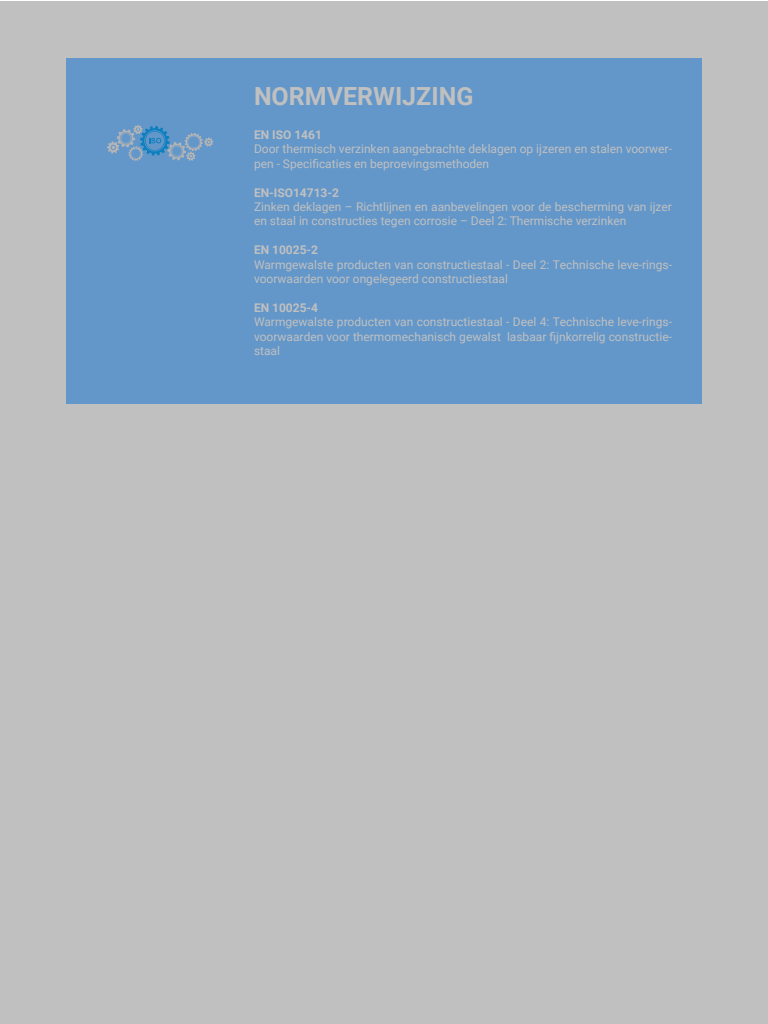
<style>
.page{position:relative;width:768px;height:1024px;background:#fff}
.page>*{position:absolute;margin:0;border:0;box-sizing:border-box;transform-origin:0 0}
.t1{font:700 25px "Roboto";color:#c0c0c0}
.t2{font:12px/14.4px "Roboto";color:#c0c0c0}
.t3{font:700 12px "Roboto";color:#c0c0c0}
</style>
<div class="page">
<div style="left:0;top:1px;width:768px;height:1023px;background:#c0c0c0"></div>
<div style="left:66px;top:58px;width:636px;height:346px;background:#6397ca"></div>
<svg style="left:107px;top:125px;width:106px;height:36px"></svg>
<svg style="left:139px;top:125px;width:31px;height:31px"></svg>
<h1 class="t1" style="left:254px;top:78px;width:221px">NORMVERWIJZING</h1>
<p class="t3" style="left:254px;top:126px;width:69px">EN ISO 1461</p>
<p class="t2" style="left:254px;top:141px;width:419px">Door thermisch verzinken aangebrachte deklagen op ijzeren en stalen voorwer&shy;pen - Specificaties en beproevingsmethoden</p>
<p class="t3" style="left:254px;top:184px;width:87px">EN-ISO14713-2</p>
<p class="t2" style="left:254px;top:199px;width:420px">Zinken deklagen – Richtlijnen en aanbevelingen voor de bescherming van ijzer en staal in constructies tegen corrosie – Deel 2: Thermische verzinken</p>
<p class="t3" style="left:254px;top:242px;width:66px">EN 10025-2</p>
<p class="t2" style="left:254px;top:257px;width:419px">Warmgewalste producten van constructiestaal - Deel 2: Technische leve-rings&shy;voorwaarden voor ongelegeerd constructiestaal</p>
<p class="t3" style="left:254px;top:299px;width:66px">EN 10025-4</p>
<p class="t2" style="left:254px;top:314px;width:420px;text-align:justify">Warmgewalste producten van constructiestaal - Deel 4: Technische leve-rings&shy;voorwaarden voor thermomechanisch gewalst lasbaar fijnkorrelig constructie&shy;staal</p>
</div>
